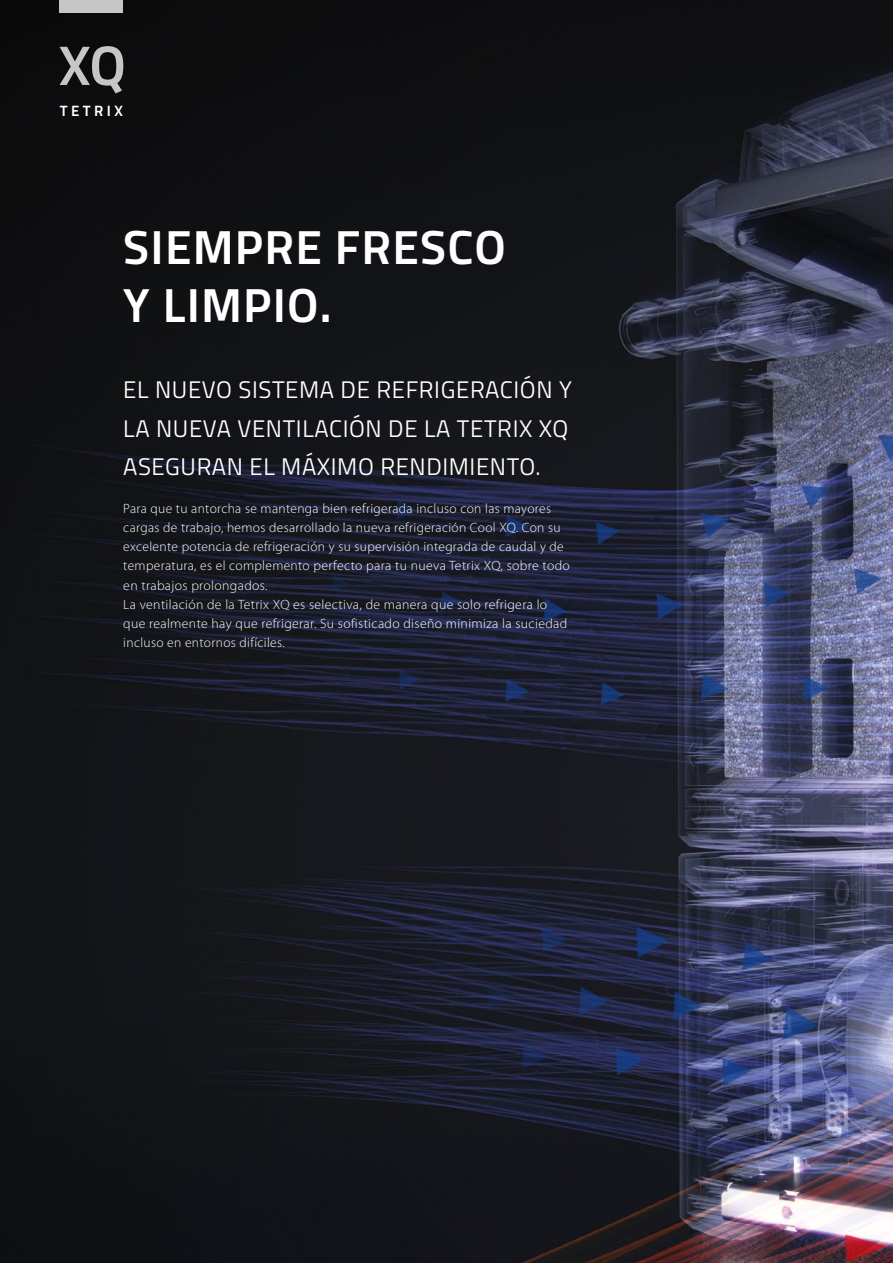
<style>
.page{position:relative;width:893px;height:1263px;background:#fff}
.page>*{position:absolute;margin:0;border:0;box-sizing:border-box;transform-origin:0 0}
.t1{font:700 48px/57.3px "Titillium Text";letter-spacing:.025em;color:#fff}
.t2{font:24px/38.2px "Titillium Text";letter-spacing:.025em;color:#fff}
.t3{font:700 15px "Titillium Text";letter-spacing:.23em;color:#fff}
.t4{font:300 13.5px/19.2px "Myriad Pro";letter-spacing:.025em;color:#fff}
</style>
<div class="page">
<img style="left:0;top:0;width:893px;height:1263px">
<svg style="left:60px;top:46px;width:63px;height:47px;background:#575758"></svg>
<div style="left:60px;top:0;width:63px;height:13px;background:#c6c6c6"></div>
<p class="t3" style="left:60px;top:99px;width:65px">TETRIX</p>
<h1 class="t1" style="left:123px;top:216px;width:384px">SIEMPRE FRESCO<br>Y LIMPIO.</h1>
<h2 class="t2" style="left:123px;top:370px;width:450px">EL NUEVO SISTEMA DE REFRIGERACIÓN Y<br>LA NUEVA VENTILACIÓN DE LA TETRIX XQ<br>ASEGURAN EL MÁXIMO RENDIMIENTO.</h2>
<p class="t4" style="left:123px;top:499px;width:448px">Para que tu antorcha se mantenga bien refrigerada incluso con las mayores cargas de trabajo, hemos desarrollado la nueva refrigeración Cool XQ. Con su excelente potencia de refrigeración y su supervisión integrada de caudal y de temperatura, es el complemento perfecto para tu nueva Tetrix XQ, sobre todo en trabajos prolongados.<br>La ventilación de la Tetrix XQ es selectiva, de manera que solo refrigera lo que realmente hay que refrigerar. Su sofisticado diseño minimiza la suciedad incluso en entornos difíciles.</p>
</div>
